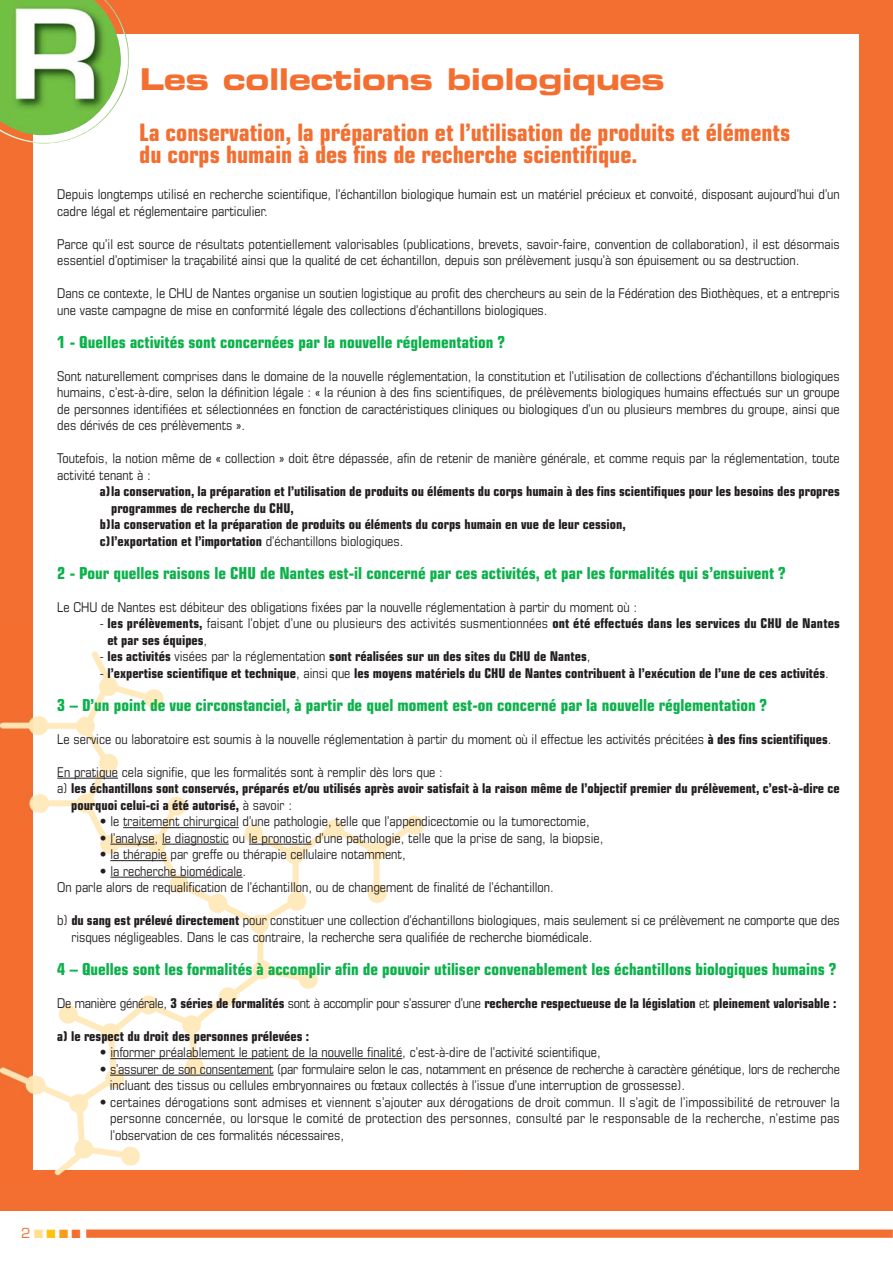
<style>
.page{position:relative;width:893px;height:1263px;background:#fff}
.page>*{position:absolute;margin:0;border:0;box-sizing:border-box;transform-origin:0 0}
.t1{font:30px "Eurostile Bold Extended Two";letter-spacing:-.02em;color:#f36f31}
.t2{font:700 condensed 24px/22.5px "Eurostile";color:#f36f31}
.t3{font:700 condensed 16.5px "Eurostile";color:#0cb14b}
.t4{font:condensed 13.5px/16.5px "Eurostile";color:#231f20}
.t5{font:700 condensed 13.5px/16.5px "Eurostile";color:#231f20}
.t6{font:13.5px "Eurostile";color:#f36f31}
.s1{font-weight:400}
.s2{font-weight:700}
.s3{color:#ffdd91}
.s4{color:#ffc20d}
.s5{color:#f99c1c}
</style>
<div class="page">
<div style="left:86px;top:1230px;width:807px;height:8px;background:#f36f31"></div>
<div style="left:0;top:0;width:893px;height:1210px;background:#f36f31"></div>
<div style="left:0;top:625px;width:466px;height:586px;background:#f36f31"></div>
<img style="left:1px;top:626px;width:465px;height:551px">
<div style="left:34px;top:34px;width:825px;height:1135px;background:#fff"></div>
<img style="left:34px;top:651px;width:390px;height:518px">
<hr style="left:57px;top:778px;width:61px;height:1px;background:#231f20">
<hr style="left:123px;top:827px;width:80px;height:1px;background:#231f20">
<svg style="left:203px;top:827px;width:36px;height:1px"></svg>
<hr style="left:110px;top:844px;width:45px;height:1px;background:#231f20">
<hr style="left:162px;top:844px;width:67px;height:1px;background:#231f20">
<svg style="left:249px;top:844px;width:24px;height:1px"></svg>
<hr style="left:273px;top:844px;width:38px;height:1px;background:#231f20">
<hr style="left:110px;top:860px;width:57px;height:1px;background:#231f20">
<svg style="left:110px;top:877px;width:18px;height:1px"></svg>
<hr style="left:128px;top:877px;width:30px;height:1px;background:#231f20">
<hr style="left:158px;top:877px;width:85px;height:1px;background:#231f20">
<svg style="left:110px;top:1058px;width:24px;height:1px"></svg>
<hr style="left:134px;top:1058px;width:268px;height:1px;background:#231f20">
<hr style="left:110px;top:1075px;width:37px;height:1px;background:#231f20">
<hr style="left:147px;top:1075px;width:127px;height:1px;background:#231f20">
<img style="left:0;top:0;width:129px;height:144px">
<h1 class="t1" style="left:140px;top:68px;width:526px">Les collections biologiques</h1>
<h2 class="t2" style="left:139px;top:123px;width:653px">La conservation, la préparation et l’utilisation de produits et éléments du corps humain à des fins de recherche scientifique.</h2>
<p class="t4" style="left:57px;top:187px;width:784px">Depuis longtemps utilisé en recherche scientifique, l’échantillon biologique humain est un matériel précieux et convoité, disposant aujourd’hui d’un cadre légal et réglementaire particulier.</p>
<p class="t4" style="left:57px;top:237px;width:784px">Parce qu’il est source de résultats potentiellement valorisables (publications, brevets, savoir-faire, convention de collaboration), il est désormais essentiel d’optimiser la traçabilité ainsi que la qualité de cet échantillon, depuis son prélèvement jusqu’à son épuisement ou sa destruction.</p>
<p class="t4" style="left:57px;top:286px;width:784px">Dans ce contexte, le CHU de Nantes organise un soutien logistique au profit des chercheurs au sein de la Fédération des Biothèques, et a entrepris une vaste campagne de mise en conformité légale des collections d’échantillons biologiques.</p>
<p class="t3" style="left:57px;top:336px;width:449px">1 - Quelles activités sont concernées par la nouvelle réglementation ?</p>
<p class="t4" style="left:57px;top:369px;width:784px;text-align:justify">Sont naturellement comprises dans le domaine de la nouvelle réglementation, la constitution et l’utilisation de collections d’échantillons biologiques humains, c’est-à-dire, selon la définition légale : « la réunion à des fins scientifiques, de prélèvements biologiques humains effectués sur un groupe de personnes identifiées et sélectionnées en fonction de caractéristiques cliniques ou biologiques d’un ou plusieurs membres du groupe, ainsi que des dérivés de ces prélèvements ».</p>
<p class="t4" style="left:57px;top:451px;width:784px">Toutefois, la notion même de « collection » doit être dépassée, afin de retenir de manière générale, et comme requis par la réglementation, toute activité tenant à :</p>
<p class="t5" style="left:100px;top:484px;width:741px">a)la conservation, la préparation et l’utilisation de produits ou éléments du corps humain à des fins scientifiques pour les besoins des propres</p>
<p class="t5" style="left:111px;top:501px;width:184px">programmes de recherche du CHU,</p>
<p class="t5" style="left:100px;top:517px;width:527px">b)la conservation et la préparation de produits ou éléments du corps humain en vue de leur cession,</p>
<p class="t5" style="left:100px;top:534px;width:305px">c)l’exportation et l’importation <span class="s1">d’échantillons biologiques.</span></p>
<p class="t3" style="left:57px;top:567px;width:729px">2 - Pour quelles raisons le CHU de Nantes est-il concerné par ces activités, et par les formalités qui s’ensuivent ?</p>
<p class="t4" style="left:57px;top:600px;width:581px">Le CHU de Nantes est débiteur des obligations fixées par la nouvelle réglementation à partir du moment où :</p>
<p class="t5" style="left:107px;top:616px;width:734px;text-indent:-8px"><span class="s1">-</span> les prélèvements, <span class="s1">faisant l’objet d’une ou plusieurs des activités susmentionnées</span> ont été effectués dans les services du CHU de Nantes et par ses équipes<span class="s1">,</span></p>
<p class="t5" style="left:100px;top:649px;width:492px"><span class="s1">-</span> les activités <span class="s1">visées par la réglementation</span> sont réalisées sur un des sites du CHU de Nantes<span class="s1">,</span></p>
<p class="t5" style="left:100px;top:666px;width:731px"><span class="s1">-</span> l’expertise scientifique et technique<span class="s1">, ainsi que</span> les moyens matériels du CHU de Nantes contribuent à l’exécution de l’une de ces activités<span class="s1">.</span></p>
<p class="t3" style="left:57px;top:699px;width:711px">3 – D’un point de vue circonstanciel, à partir de quel moment est-on concerné par la nouvelle réglementation ?</p>
<p class="t4" style="left:57px;top:732px;width:776px">Le service ou laboratoire est soumis à la nouvelle réglementation à partir du moment où il effectue les activités précitées <span class="s2">à des fins scientifiques</span>.</p>
<p class="t4" style="left:57px;top:765px;width:387px">En pratique cela signifie, que les formalités sont à remplir dès lors que :</p>
<p class="t5" style="left:57px;top:781px;width:784px"><span class="s1">a)</span> les échantillons sont conservés, préparés et/ou utilisés après avoir satisfait à la raison même de l’objectif premier du prélèvement, c’est-à-dire ce</p>
<p class="t5" style="left:71px;top:798px;width:222px">pourquoi celui-ci a été autorisé, <span class="s1">à savoir :</span></p>
<p class="t4" style="left:100px;top:814px;width:491px">• le traitement chirurgical d’une pathologie, telle que l’appendicectomie ou la tumorectomie,</p>
<p class="t4" style="left:100px;top:831px;width:505px">• l’analyse, le diagnostic ou le pronostic d’une pathologie, telle que la prise de sang, la biopsie,</p>
<p class="t4" style="left:100px;top:847px;width:307px">• la thérapie par greffe ou thérapie cellulaire notamment,</p>
<p class="t4" style="left:57px;top:864px;width:498px;text-indent:43px">• la recherche biomédicale.<br>On parle alors de requalification de l’échantillon, ou de changement de finalité de l’échantillon.</p>
<p class="t4" style="left:71px;top:913px;width:770px;text-indent:-14px">b) <span class="s2">du sang est prélevé directement</span> pour constituer une collection d’échantillons biologiques, mais seulement si ce prélèvement ne comporte que des risques négligeables. Dans le cas contraire, la recherche sera qualifiée de recherche biomédicale.</p>
<p class="t3" style="left:57px;top:963px;width:780px">4 – Quelles sont les formalités à accomplir afin de pouvoir utiliser convenablement les échantillons biologiques humains ?</p>
<p class="t5" style="left:57px;top:996px;width:780px"><span class="s1">De manière générale,</span> 3 séries de formalités <span class="s1">sont à accomplir pour s’assurer d’une</span> recherche respectueuse de la législation <span class="s1">et</span> pleinement valorisable :</p>
<p class="t5" style="left:57px;top:1029px;width:253px">a) le respect du droit des personnes prélevées :</p>
<p class="t4" style="left:100px;top:1045px;width:502px">• informer préalablement le patient de la nouvelle finalité, c’est-à-dire de l’activité scientifique,</p>
<p class="t4" style="left:110px;top:1062px;width:731px;text-indent:-10px">• s’assurer de son consentement (par formulaire selon le cas, notamment en présence de recherche à caractère génétique, lors de recherche incluant des tissus ou cellules embryonnaires ou fœtaux collectés à l’issue d’une interruption de grossesse).</p>
<p class="t4" style="left:110px;top:1095px;width:731px;text-align:justify;text-indent:-10px">• certaines dérogations sont admises et viennent s’ajouter aux dérogations de droit commun. Il s’agit de l’impossibilité de retrouver la personne concernée, ou lorsque le comité de protection des personnes, consulté par le responsable de la recherche, n’estime pas l’observation de ces formalités nécessaires,</p>
<p class="t6" style="left:21px;top:1228px;width:61px">2 <span class="s3">■</span> <span class="s4">■</span> <span class="s5">■</span> ■</p>
</div>
